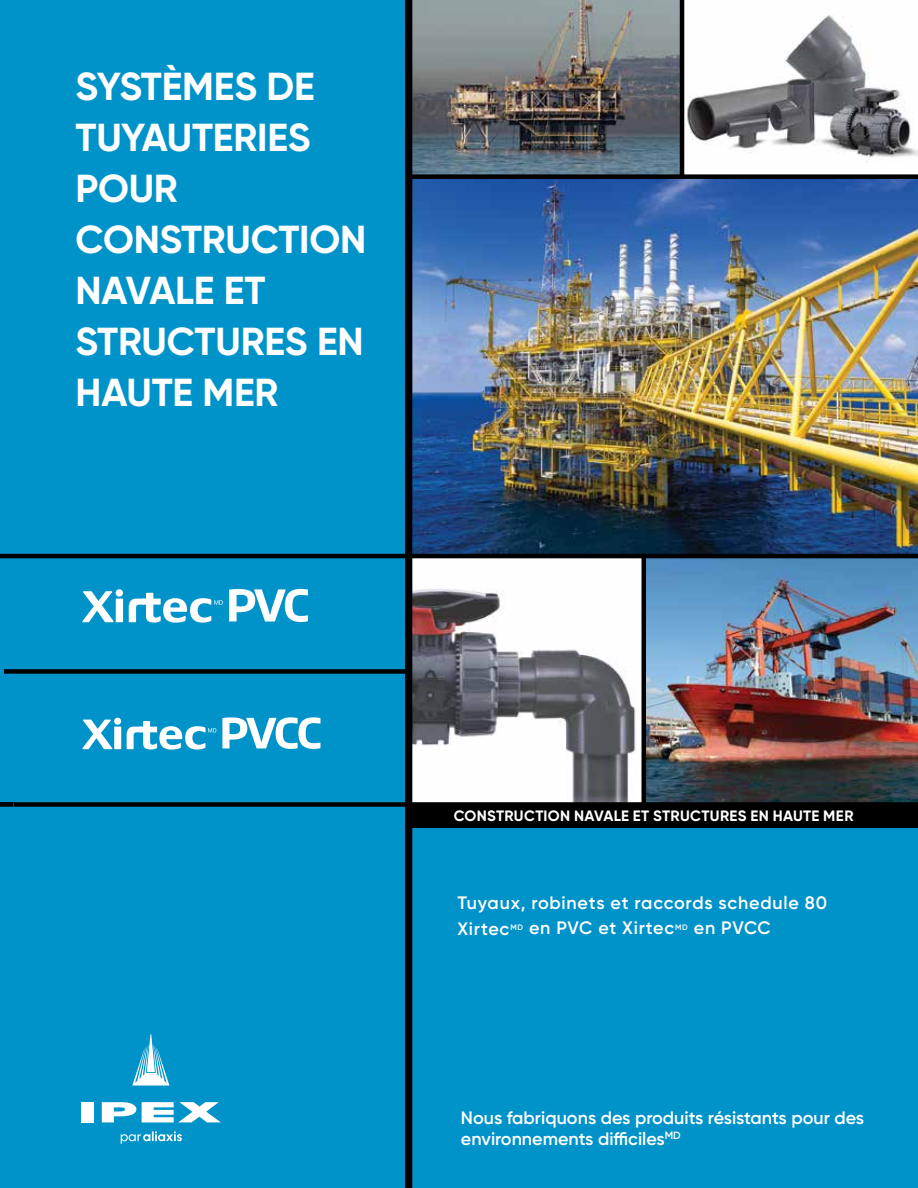
<style>
.page{position:relative;width:918px;height:1188px;background:#fff}
.page>*{position:absolute;margin:0;border:0;box-sizing:border-box;transform-origin:0 0}
.t1{font:700 39px/51px "Gilroy";letter-spacing:-.005em;color:#fff}
.t2{font:600 18px/20.5px "Gilroy";color:#fff}
.t3{font:600 18px/25.5px "Gilroy";letter-spacing:.04em;color:#fff}
.t4{font:600 18px "Gilroy";letter-spacing:.035em;color:#fff}
.t5{font:700 15px "Gilroy";letter-spacing:.02em;color:#fff}
.t6{font:600 7.8px "Gilroy";color:#fff}
</style>
<div class="page">
<div style="left:0;top:0;width:405px;height:802px;background:#0093c9"></div>
<div style="left:0;top:804px;width:918px;height:384px;background:#0093c9"></div>
<img style="left:412px;top:179px;width:506px;height:375px">
<img style="left:646px;top:558px;width:272px;height:244px">
<img style="left:412px;top:558px;width:230px;height:244px">
<img style="left:412px;top:0;width:268px;height:174px">
<img style="left:684px;top:0;width:234px;height:174px">
<div style="left:405px;top:0;width:7px;height:1188px;background:#000"></div>
<div style="left:0;top:802px;width:918px;height:5px;background:#000"></div>
<div style="left:405px;top:804px;width:513px;height:24px;background:#000"></div>
<div style="left:411px;top:174px;width:507px;height:5px;background:#000"></div>
<hr style="left:642px;top:554px;width:4px;height:252px;background:#000">
<hr style="left:680px;top:0;width:4px;height:177px;background:#000">
<hr style="left:0;top:554px;width:918px;height:4px;background:#000">
<svg style="left:82px;top:591px;width:32px;height:31px"></svg>
<div style="left:116px;top:599px;width:7px;height:23px;background:#fff"></div>
<div style="left:116px;top:589px;width:7px;height:8px;background:#fff;border-radius:50%"></div>
<svg style="left:229px;top:589px;width:79px;height:33px"></svg>
<svg style="left:129px;top:593px;width:94px;height:30px"></svg>
<svg style="left:82px;top:720px;width:30px;height:29px"></svg>
<div style="left:114px;top:727px;width:7px;height:22px;background:#fff"></div>
<div style="left:114px;top:718px;width:7px;height:7px;background:#fff;border-radius:50%"></div>
<svg style="left:222px;top:717px;width:98px;height:32px"></svg>
<svg style="left:126px;top:721px;width:90px;height:29px"></svg>
<div style="left:4px;top:669px;width:405px;height:5px;background:#000"></div>
<div style="left:81px;top:1102px;width:12px;height:20px;background:#fff"></div>
<svg style="left:102px;top:1102px;width:34px;height:20px"></svg>
<svg style="left:142px;top:1102px;width:79px;height:20px"></svg>
<svg style="left:132px;top:1034px;width:37px;height:52px"></svg>
<svg style="left:121px;top:1132px;width:61px;height:12px"></svg>
<h1 class="t1" style="left:76px;top:61px;width:292px">SYSTÈMES DE<br>TUYAUTERIES<br>POUR<br>CONSTRUCTION<br>NAVALE ET<br>STRUCTURES EN<br>HAUTE MER</h1>
<p class="t5" style="left:454px;top:807px;width:401px">CONSTRUCTION NAVALE ET STRUCTURES EN HAUTE MER</p>
<p class="t3" style="left:458px;top:890px;width:371px">Tuyaux, robinets et raccords schedule 80<br>Xirtec</p>
<p class="t6" style="left:510px;top:922px;width:14px">MD</p>
<p class="t4" style="left:529px;top:917px;width:147px">en PVC et Xirtec</p>
<p class="t6" style="left:675px;top:922px;width:14px">MD</p>
<p class="t2" style="left:694px;top:918px;width:78px">en PVCC</p>
<p class="t2" style="left:461px;top:1108px;width:405px">Nous fabriquons des produits résistants pour des environnements difficiles<sup>MD</sup></p>
</div>
